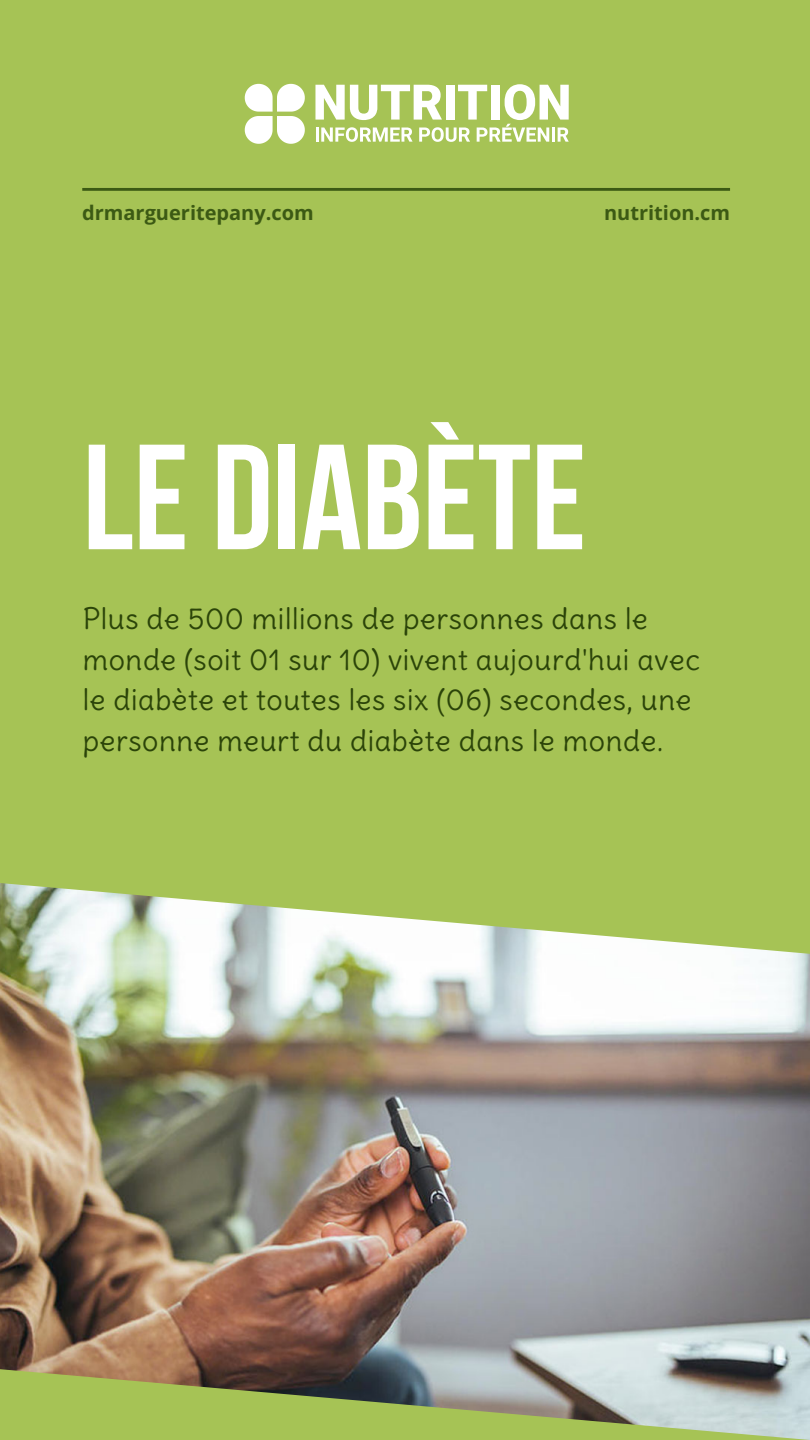
<style>
.page{position:relative;width:810px;height:1440px;background:#a6c355}
.page>*{position:absolute;margin:0;border:0;box-sizing:border-box;transform-origin:0 0}
.t1{font:149.4px "Bebas Neue Cyrillic";color:#fff}
.t2{font:29px/40.5px "Delius";letter-spacing:.02em;color:#2b4409}
.t3{font:700 20px "Open Sans";color:#3c5a14}
</style>
<div class="page">
<svg style="left:82px;top:188px;width:648px;height:3px;background:#426018"></svg>
<svg style="left:245px;top:84px;width:60px;height:60px"></svg>
<svg style="left:315px;top:84px;width:254px;height:58px"></svg>
<img style="left:0;top:883px;width:810px;height:557px">
<p class="t3" style="left:82px;top:199px;width:233px">drmargueritepany.com</p>
<p class="t3" style="left:604px;top:199px;width:128px">nutrition.cm</p>
<h1 class="t1" style="left:83px;top:437px;width:505px">LE DIABÈTE</h1>
<p class="t2" style="left:83px;top:599px;width:619px">Plus de 500 millions de personnes dans le monde (soit 01 sur 10) vivent aujourd'hui avec le diabète et toutes les six (06) secondes, une personne meurt du diabète dans le monde.</p>
</div>
